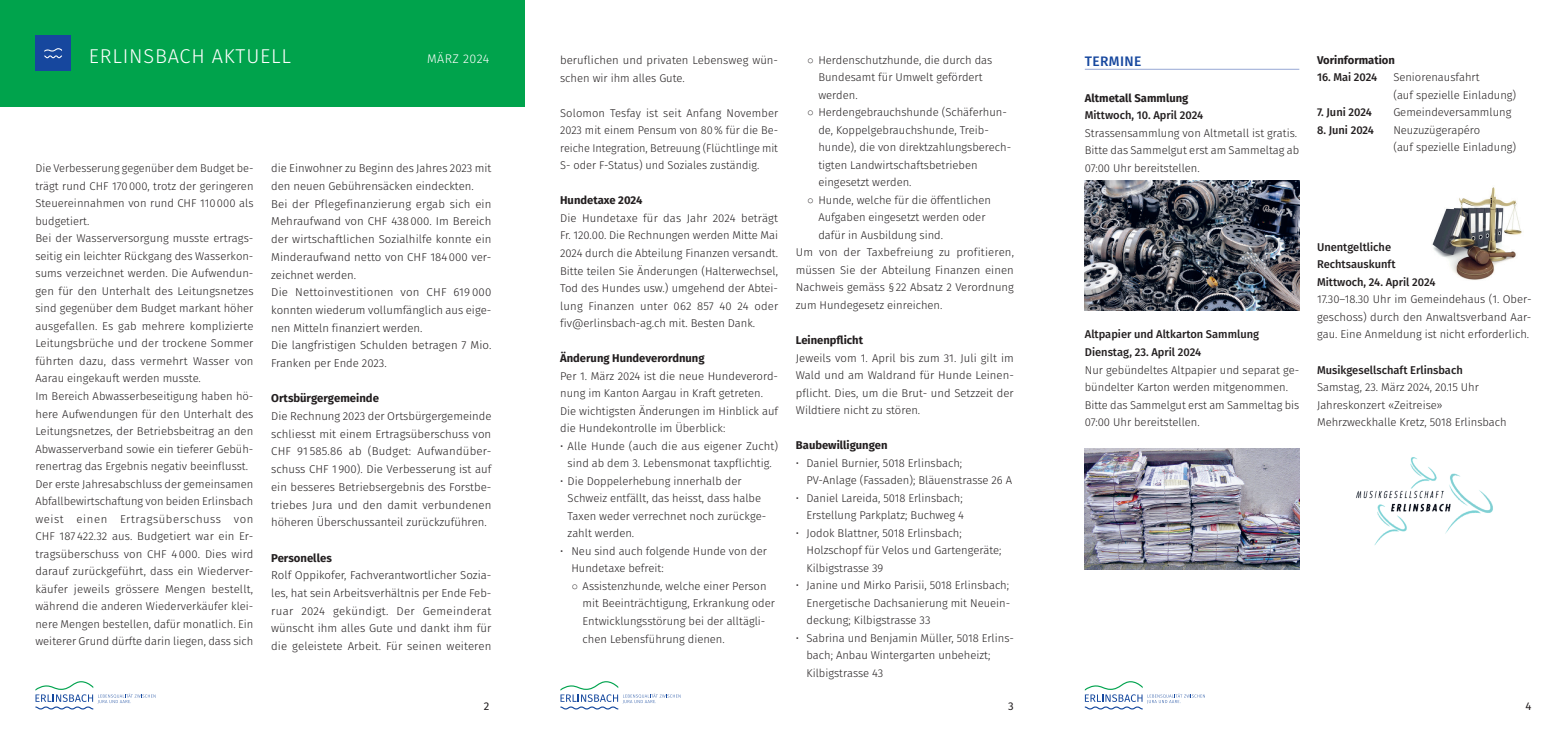
<style>
.page{position:relative;width:1567px;height:745px;background:#fff}
.page>*{position:absolute;margin:0;border:0;box-sizing:border-box;transform-origin:0 0}
.t1{font:300 20px "Fira Sans";letter-spacing:.04em;color:#fff}
.t2{font:500 13.75px "Fira Sans";letter-spacing:.025em;color:#16479e}
.t3{font:300 12.5px "Fira Sans";letter-spacing:.03em;color:#fff}
.t4{font:300 11.38px/17.6px "Fira Sans";color:#231f20;text-align:justify}
.t5{font:700 11.38px "Fira Sans";color:#231f20}
.t6{font:300 11.25px/17.5px "Fira Sans";color:#231f20}
.t7{font:500 11.25px/17.5px "Fira Sans";color:#231f20}
.t8{font:700 11.25px "Fira Sans";color:#231f20}
.t9{font:11.25px "Fira Sans";color:#231f20}
.s1{font-size:11.38px}
.s2{font-family:"Arial";font-weight:400}
</style>
<div class="page">
<svg style="left:560px;top:681px;width:120px;height:28px"></svg>
<svg style="left:1084px;top:681px;width:120px;height:28px"></svg>
<div style="left:0;top:0;width:524px;height:106px;background:#00a34c"></div>
<div style="left:35px;top:35px;width:36px;height:36px;background:#16479e"></div>
<svg style="left:44px;top:48px;width:18px;height:10px"></svg>
<svg style="left:35px;top:681px;width:120px;height:28px"></svg>
<img style="left:1432px;top:187px;width:90px;height:93px">
<hr style="left:1084px;top:69px;width:215px;height:1px;background:#96a7d4">
<img style="left:1084px;top:181px;width:215px;height:129px">
<img style="left:1084px;top:448px;width:215px;height:121px">
<img style="left:1356px;top:457px;width:137px;height:88px">
<h1 class="t1" style="left:89px;top:42px;width:204px">ERLINSBACH AKTUELL</h1>
<p class="t3" style="left:427px;top:50px;width:64px">MÄRZ 2024</p>
<p class="t6" style="left:35px;top:159px;width:220px">Die Verbesserung gegenüber dem Budget be&shy;trägt rund CHF 170000, trotz der geringeren Steuereinnahmen von rund CHF 110000 als budgetiert.<br>Bei der Wasserversorgung musste ertrags&shy;seitig ein leichter Rückgang des Wasserkon&shy;sums verzeichnet werden. Die Aufwendun&shy;gen für den Unterhalt des Leitungsnetzes sind gegenüber dem Budget markant höher ausgefallen. Es gab mehrere komplizierte Leitungsbrüche und der trockene Sommer führten dazu, dass vermehrt Wasser von Aarau eingekauft werden musste.<br>Im Bereich Abwasserbeseitigung haben hö&shy;here Aufwendungen für den Unterhalt des Leitungsnetzes, der Betriebsbeitrag an den Abwasserverband sowie ein tieferer Gebüh&shy;renertrag das Ergebnis negativ beeinflusst.<br>Der erste Jahresabschluss der gemeinsamen Abfallbewirtschaftung von beiden Erlinsbach weist einen Ertragsüberschuss von CHF 187 422.32 aus. Budgetiert war ein Er&shy;tragsüberschuss von CHF 4 000. Dies wird darauf zurückgeführt, dass ein Wiederver&shy;käufer jeweils grössere Mengen bestellt, während die anderen Wiederverkäufer klei&shy;nere Mengen bestellen, dafür monatlich. Ein weiterer Grund dürfte darin liegen, dass sich</p>
<p class="t4" style="left:271px;top:159px;width:222px;text-align:left">die Einwohner zu Beginn des Jahres 2023 mit den neuen Gebührensäcken eindeckten.<br>Bei der Pflegefinanzierung ergab sich ein Mehraufwand von CHF 438000. Im Bereich der wirtschaftlichen Sozialhilfe konnte ein Minderaufwand netto von CHF 184000 ver&shy;zeichnet werden.<br>Die Nettoinvestitionen von CHF 619 000 konnten wiederum vollumfänglich aus eige&shy;nen Mitteln finanziert werden.<br>Die langfristigen Schulden betragen 7 Mio.<br>Franken per Ende 2023.</p>
<p class="t5" style="left:271px;top:388px;width:109px">Ortsbürgergemeinde</p>
<p class="t4" style="left:271px;top:407px;width:222px">Die Rechnung 2023 der Ortsbürgergemeinde schliesst mit einem Ertragsüberschuss von CHF 91 585.86 ab (Budget: Aufwandüber&shy;schuss CHF 1900). Die Verbesserung ist auf ein besseres Betriebsergebnis des Forstbe&shy;triebes Jura und den damit verbundenen höheren Überschussanteil zurückzuführen.</p>
<p class="t5" style="left:271px;top:547px;width:62px">Personelles</p>
<p class="t4" style="left:271px;top:566px;width:222px">Rolf Oppikofer, Fachverantwortlicher Sozia&shy;les, hat sein Arbeitsverhältnis per Ende Feb&shy;ruar 2024 gekündigt. Der Gemeinderat wünscht ihm alles Gute und dankt ihm für die geleistete Arbeit. Für seinen weiteren</p>
<p class="t9" style="left:483px;top:696px;width:7px">2</p>
<p class="t6" style="left:560px;top:51px;width:219px"><span class="s1">be</span>ruflichen und privaten Lebensweg wün&shy;schen wir ihm alles Gute.</p>
<p class="t6" style="left:560px;top:104px;width:219px;text-align:justify">Solomon Tesfay ist seit Anfang November 2023 mit einem Pensum von 80% für die Be&shy;reiche Integration, Betreuung (Flüchtlinge mit S- oder F-Status) und Soziales zuständig.</p>
<p class="t8" style="left:560px;top:191px;width:84px">Hundetaxe 2024</p>
<p class="t6" style="left:560px;top:209px;width:219px;text-align:justify">Die Hundetaxe für das Jahr 2024 beträgt Fr. 120.00. Die Rechnungen werden Mitte Mai 2024 durch die Abteilung Finanzen versandt.<br>Bitte teilen Sie Änderungen (Halterwechsel, Tod des Hundes usw.) umgehend der Abtei&shy;lung Finanzen unter 062 857 40 24 oder fiv@erlinsbach-ag.ch mit. Besten Dank.</p>
<p class="t8" style="left:560px;top:348px;width:146px">Änderung Hundeverordnung</p>
<p class="t6" style="left:560px;top:366px;width:219px">Per 1. März 2024 ist die neue Hundeverord&shy;nung im Kanton Aargau in Kraft getreten.<br>Die wichtigsten Änderungen im Hinblick auf die Hundekontrolle im Überblick:</p>
<p class="t6" style="left:560px;top:436px;width:219px;text-align:center">• Alle Hunde (auch die aus eigener Zucht) sind ab dem 3. Lebensmonat taxpflichtig.</p>
<p class="t6" style="left:567px;top:471px;width:200px;text-indent:-8px">• Die Doppelerhebung innerhalb der<br>Schweiz entfällt, das heisst, dass halbe<br>Taxen weder verrechnet noch zurückge&shy;zahlt werden.</p>
<p class="t6" style="left:571px;top:541px;width:197px;text-indent:-11px">• Neu sind auch folgende Hunde von der<br>Hundetaxe befreit:</p>
<p class="t6" style="left:582px;top:576px;width:194px;text-indent:-11px"><span class="s2">○</span> Assistenzhunde, welche einer Person mit Beeinträchtigung, Erkrankung oder Entwicklungsstörung bei der alltägli&shy;chen Lebensführung dienen.</p>
<p class="t6" style="left:818px;top:51px;width:175px;text-indent:-11px"><span class="s2">○</span> Herdenschutzhunde, die durch das<br>Bundesamt für Umwelt gefördert werden.</p>
<p class="t6" style="left:818px;top:103px;width:194px;text-indent:-11px"><span class="s2">○</span> Herdengebrauchshunde (Schäferhun&shy;de, Koppelgebrauchshunde, Treib&shy;hunde), die von direktzahlungsberech&shy;tigten Landwirtschaftsbetrieben eingesetzt werden.</p>
<p class="t6" style="left:807px;top:191px;width:185px"><span class="s2">○</span> Hunde, welche für die öffentlichen</p>
<p class="t6" style="left:818px;top:208px;width:169px">Aufgaben eingesetzt werden oder</p>
<p class="t6" style="left:818px;top:226px;width:126px">dafür in Ausbildung sind.</p>
<p class="t6" style="left:795px;top:243px;width:220px">Um von der Taxbefreiung zu profitieren,</p>
<p class="t6" style="left:795px;top:261px;width:219px">müssen Sie der Abteilung Finanzen einen</p>
<p class="t6" style="left:795px;top:278px;width:219px">Nachweis gemäss §22 Absatz 2 Verordnung</p>
<p class="t6" style="left:795px;top:296px;width:148px">zum Hundegesetz einreichen.</p>
<p class="t8" style="left:795px;top:330px;width:69px">Leinenpflicht</p>
<p class="t6" style="left:795px;top:348px;width:219px;text-align:justify">Jeweils vom 1. April bis zum 31. Juli gilt im Wald und am Waldrand für Hunde Leinen&shy;pflicht. Dies, um die Brut- und Setzzeit der Wildtiere nicht zu stören.</p>
<p class="t8" style="left:795px;top:435px;width:93px">Baubewilligungen</p>
<p class="t6" style="left:806px;top:453px;width:207px;text-indent:-11px">• Daniel Burnier, 5018 Erlinsbach;<br>PV-Anlage (Fassaden); Bläuenstrasse 26 A</p>
<p class="t6" style="left:795px;top:488px;width:170px;text-align:right">• Daniel Lareida, 5018 Erlinsbach;<br>Erstellung Parkplatz; Buchweg 4</p>
<p class="t6" style="left:806px;top:523px;width:196px;text-indent:-11px">• Jodok Blattner, 5018 Erlinsbach;<br>Holzschopf für Velos und Gartengeräte;<br>Kilbigstrasse 39</p>
<p class="t6" style="left:806px;top:576px;width:205px;text-align:justify;text-indent:-11px">• Janine und Mirko Parisii, 5018 Erlinsbach; Energetische Dachsanierung mit Neuein&shy;deckung; Kilbigstrasse 33</p>
<p class="t6" style="left:806px;top:628px;width:207px;text-indent:-11px">• Sabrina und Benjamin Müller, 5018 Erlins&shy;bach; Anbau Wintergarten unbeheizt;<br>Kilbigstrasse 43</p>
<p class="t2" style="left:1084px;top:51px;width:58px">TERMINE</p>
<p class="t8" style="left:1084px;top:88px;width:105px">Altmetall Sammlung</p>
<p class="t7" style="left:1084px;top:106px;width:120px">Mittwoch, 10. April 2024</p>
<p class="t6" style="left:1084px;top:124px;width:216px">Strassensammlung von Altmetall ist gratis.<br>Bitte das Sammelgut erst am Sammeltag ab<br>07:00 Uhr bereitstellen.</p>
<p class="t8" style="left:1316px;top:50px;width:79px">Vorinformation</p>
<p class="t7" style="left:1316px;top:68px;width:62px">16. Mai 2024</p>
<p class="t6" style="left:1393px;top:68px;width:124px">Seniorenausfahrt<br>(auf spezielle Einladung)</p>
<p class="t7" style="left:1316px;top:103px;width:56px">7. Juni 2024</p>
<p class="t6" style="left:1393px;top:103px;width:120px">Gemeindeversammlung</p>
<p class="t7" style="left:1316px;top:120px;width:58px">8. Juni 2024</p>
<p class="t6" style="left:1393px;top:121px;width:124px">Neuzuzügerapéro<br>(auf spezielle Einladung)</p>
<p class="t7" style="left:1084px;top:325px;width:176px">Altpapier und Altkarton Sammlung<br>Dienstag, 23. April 2024</p>
<p class="t6" style="left:1084px;top:360px;width:216px">Nur gebündeltes Altpapier und separat ge&shy;bündelter Karton werden mitgenommen.<br>Bitte das Sammelgut erst am Sammeltag bis 07:00 Uhr bereitstellen.</p>
<p class="t7" style="left:1316px;top:237px;width:120px">Unentgeltliche<br>Rechtsauskunft<br>Mittwoch, 24. April 2024</p>
<p class="t6" style="left:1316px;top:290px;width:216px;text-align:justify">17.30–18.30 Uhr im Gemeindehaus (1. Ober&shy;geschoss) durch den Anwaltsverband Aar&shy;gau. Eine Anmeldung ist nicht erforderlich.</p>
<p class="t7" style="left:1316px;top:360px;width:147px">Musikgesellschaft Erlinsbach</p>
<p class="t6" style="left:1316px;top:378px;width:191px">Samstag, 23. März 2024, 20.15 Uhr<br>Jahreskonzert «Zeitreise»<br>Mehrzweckhalle Kretz, 5018 Erlinsbach</p>
<p class="t9" style="left:1008px;top:696px;width:7px">3</p>
<p class="t9" style="left:1525px;top:696px;width:7px">4</p>
</div>
